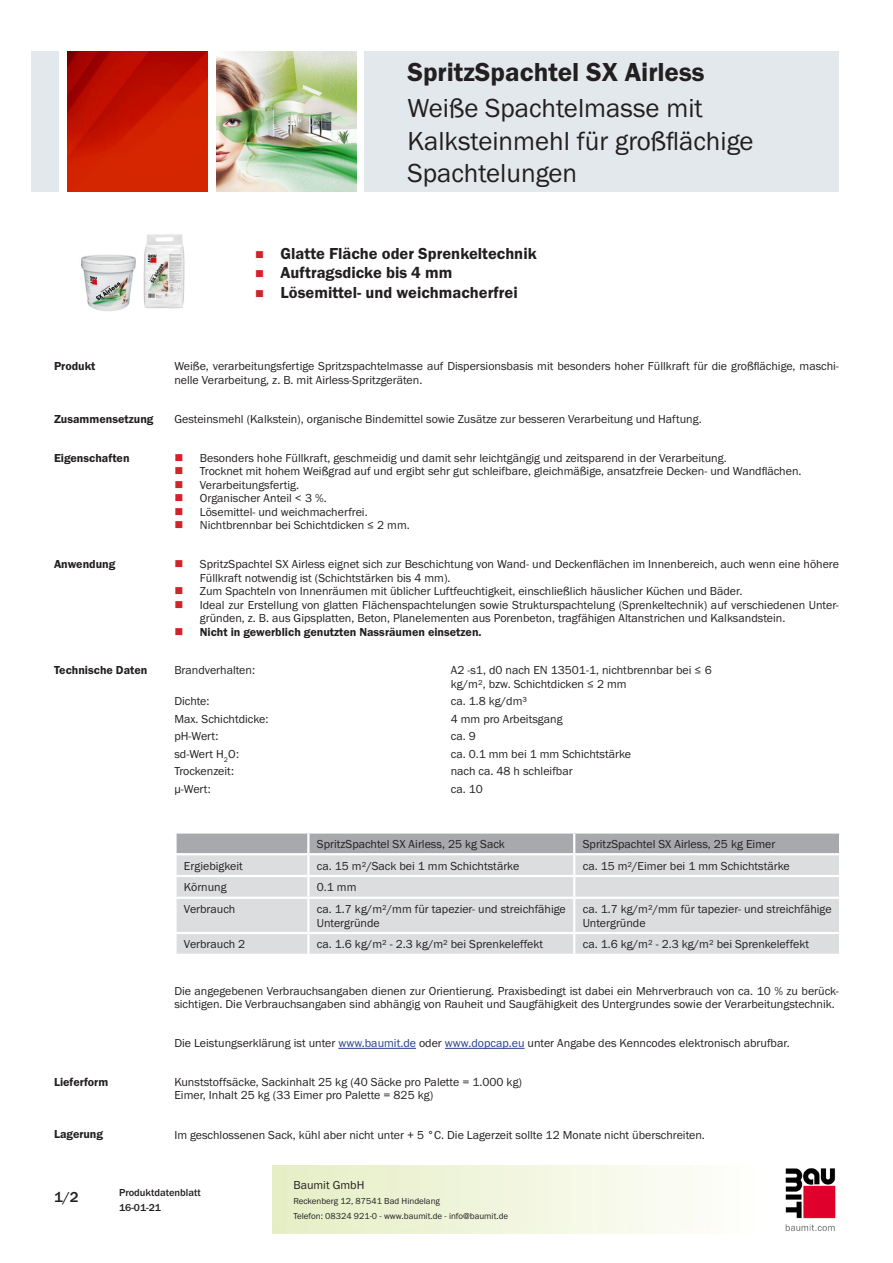
<style>
.page{position:relative;width:893px;height:1263px;background:#fff}
.page>*{position:absolute;margin:0;border:0;box-sizing:border-box;transform-origin:0 0}
.PDS_Produktname_Land{font:27px/32.4px "BM Franklin Gothic URW Boo";color:#231f20}
.PDS_Produktname{font:27px "BM Franklin Gothic URW Dem";color:#231f20}
.t1{font:16.5px "BM Franklin Gothic URW Dem";color:#231f20}
.t2{font:500 15px "BM Franklin Gothic URW";color:#231f20}
.PDS_Standard{font:12px/13.5px "BM Franklin Gothic URW Boo";color:#231f20}
.PDS_Standard_linksbü{font:12px/13.5px "BM Franklin Gothic URW Boo";color:#231f20}
.PDS_Header{font:12px "BM Franklin Gothic URW Dem";color:#231f20}
.t3{font:500 10.5px/15px "BM Franklin Gothic URW";color:#231f20}
.t4{font:9px/15px "BM Franklin Gothic URW Boo";color:#231f20}
.s1{color:#253f8e}
</style>
<div class="page">
<img style="left:785px;top:1168px;width:51px;height:63px">
<div style="left:32px;top:51px;width:27px;height:140px;background:#e2e8eb"></div>
<img style="left:68px;top:52px;width:140px;height:139px">
<img style="left:216px;top:51px;width:141px;height:140px">
<div style="left:365px;top:51px;width:474px;height:140px;background:#e2e8eb"></div>
<img style="left:81px;top:234px;width:104px;height:77px">
<div style="left:177px;top:833px;width:662px;height:20px;background:#a8a9ad"></div>
<div style="left:177px;top:855px;width:662px;height:99px;background:#dcdddf"></div>
<hr style="left:307px;top:833px;width:2px;height:20px;background:#fff">
<hr style="left:573px;top:833px;width:2px;height:20px;background:#fff">
<hr style="left:307px;top:855px;width:2px;height:20px;background:#fff">
<hr style="left:573px;top:855px;width:2px;height:20px;background:#fff">
<hr style="left:174px;top:875px;width:134px;height:2px;background:#fff">
<hr style="left:308px;top:875px;width:266px;height:2px;background:#fff">
<hr style="left:307px;top:877px;width:2px;height:20px;background:#fff">
<hr style="left:574px;top:875px;width:267px;height:2px;background:#fff">
<hr style="left:573px;top:877px;width:2px;height:20px;background:#fff">
<hr style="left:174px;top:897px;width:134px;height:2px;background:#fff">
<hr style="left:308px;top:897px;width:266px;height:2px;background:#fff">
<hr style="left:307px;top:899px;width:2px;height:33px;background:#fff">
<hr style="left:574px;top:897px;width:267px;height:2px;background:#fff">
<hr style="left:573px;top:899px;width:2px;height:33px;background:#fff">
<hr style="left:174px;top:932px;width:134px;height:2px;background:#fff">
<hr style="left:308px;top:932px;width:266px;height:2px;background:#fff">
<hr style="left:307px;top:934px;width:2px;height:20px;background:#fff">
<hr style="left:574px;top:932px;width:267px;height:2px;background:#fff">
<hr style="left:573px;top:934px;width:2px;height:20px;background:#fff">
<hr style="left:338px;top:1048px;width:78px;height:1px;background:#253f8e">
<hr style="left:445px;top:1048px;width:80px;height:1px;background:#253f8e">
<p class="PDS_Produktname" style="left:407px;top:55px;width:299px">SpritzSpachtel SX Airless</p>
<p class="PDS_Produktname_Land" style="left:407px;top:92px;width:348px">Weiße Spachtelmasse mit<br>Kalksteinmehl für großflächige<br>Spachtelungen</p>
<p class="t1" style="left:281px;top:243px;width:258px">Glatte Fläche oder Sprenkeltechnik</p>
<p class="t1" style="left:281px;top:263px;width:173px">Auftragsdicke bis 4 mm</p>
<p class="t1" style="left:281px;top:282px;width:239px">Lösemittel- und weichmacherfrei</p>
<p class="PDS_Header" style="left:54px;top:359px;width:43px">Produkt</p>
<p class="PDS_Standard" style="left:174px;top:360px;width:666px">Weiße, verarbeitungsfertige Spritzspachtelmasse auf Dispersionsbasis mit besonders hoher Füllkraft für die großflächige, maschi&shy;nelle Verarbeitung, z. B. mit Airless-Spritzgeräten.</p>
<p class="PDS_Header" style="left:54px;top:411px;width:101px">Zusammensetzung</p>
<p class="PDS_Standard" style="left:174px;top:412px;width:529px">Gesteinsmehl (Kalkstein), organische Bindemittel sowie Zusätze zur besseren Verarbeitung und Haftung.</p>
<p class="PDS_Header" style="left:54px;top:450px;width:77px">Eigenschaften</p>
<p class="PDS_Standard" style="left:200px;top:451px;width:528px">Besonders hohe Füllkraft, geschmeidig und damit sehr leichtgängig und zeitsparend in der Verarbeitung.</p>
<p class="PDS_Standard" style="left:200px;top:465px;width:603px">Trocknet mit hohem Weißgrad auf und ergibt sehr gut schleifbare, gleichmäßige, ansatzfreie Decken- und Wandflächen.</p>
<p class="PDS_Standard" style="left:200px;top:478px;width:101px">Verarbeitungsfertig.</p>
<p class="PDS_Standard" style="left:200px;top:492px;width:128px">Organischer Anteil &lt; 3 %.</p>
<p class="PDS_Standard" style="left:200px;top:505px;width:169px">Lösemittel- und weichmacherfrei.</p>
<p class="PDS_Standard" style="left:200px;top:519px;width:211px">Nichtbrennbar bei Schichtdicken ≤ 2 mm.</p>
<p class="PDS_Header" style="left:54px;top:557px;width:63px">Anwendung</p>
<p class="PDS_Standard" style="left:200px;top:557px;width:641px">SpritzSpachtel SX Airless eignet sich zur Beschichtung von Wand- und Deckenflächen im Innenbereich, auch wenn eine höhere<br>Füllkraft notwendig ist (Schichtstärken bis 4 mm).</p>
<p class="PDS_Standard" style="left:200px;top:584px;width:544px">Zum Spachteln von Innenräumen mit üblicher Luftfeuchtigkeit, einschließlich häuslicher Küchen und Bäder.</p>
<p class="PDS_Standard" style="left:200px;top:598px;width:641px">Ideal zur Erstellung von glatten Flächenspachtelungen sowie Strukturspachtelung (Sprenkeltechnik) auf verschiedenen Unter&shy;gründen, z. B. aus Gipsplatten, Beton, Planelementen aus Porenbeton, tragfähigen Altanstrichen und Kalksandstein.</p>
<p class="PDS_Header" style="left:200px;top:624px;width:283px">Nicht in gewerblich genutzten Nassräumen einsetzen.</p>
<p class="PDS_Header" style="left:54px;top:663px;width:95px">Technische Daten</p>
<p class="PDS_Standard_linksbü" style="left:174px;top:664px;width:82px">Brandverhalten:</p>
<p class="PDS_Standard_linksbü" style="left:451px;top:664px;width:262px">A2 -s1, d0 nach EN 13501-1, nichtbrennbar bei ≤ 6 kg/m², bzw. Schichtdicken ≤ 2 mm</p>
<p class="PDS_Standard_linksbü" style="left:174px;top:695px;width:37px">Dichte:</p>
<p class="PDS_Standard_linksbü" style="left:451px;top:695px;width:78px">ca. 1.8 kg/dm³</p>
<p class="PDS_Standard_linksbü" style="left:174px;top:712px;width:96px">Max. Schichtdicke:</p>
<p class="PDS_Standard_linksbü" style="left:451px;top:712px;width:113px">4 mm pro Arbeitsgang</p>
<p class="PDS_Standard_linksbü" style="left:174px;top:730px;width:46px">pH-Wert:</p>
<p class="PDS_Standard_linksbü" style="left:451px;top:730px;width:26px">ca. 9</p>
<p class="PDS_Standard_linksbü" style="left:174px;top:747px;width:66px">sd-Wert H<sub>2</sub>O:</p>
<p class="PDS_Standard_linksbü" style="left:451px;top:747px;width:182px">ca. 0.1 mm bei 1 mm Schichtstärke</p>
<p class="PDS_Standard_linksbü" style="left:174px;top:765px;width:61px">Trockenzeit:</p>
<p class="PDS_Standard_linksbü" style="left:451px;top:765px;width:123px">nach ca. 48 h schleifbar</p>
<p class="PDS_Standard_linksbü" style="left:174px;top:782px;width:38px">μ-Wert:</p>
<p class="PDS_Standard_linksbü" style="left:451px;top:782px;width:34px">ca. 10</p>
<p class="PDS_Standard_linksbü" style="left:317px;top:837px;width:189px">SpritzSpachtel SX Airless, 25 kg Sack</p>
<p class="PDS_Standard_linksbü" style="left:583px;top:837px;width:194px">SpritzSpachtel SX Airless, 25 kg Eimer</p>
<p class="PDS_Standard_linksbü" style="left:184px;top:859px;width:60px">Ergiebigkeit</p>
<p class="PDS_Standard_linksbü" style="left:317px;top:859px;width:204px">ca. 15 m²/Sack bei 1 mm Schichtstärke</p>
<p class="PDS_Standard_linksbü" style="left:583px;top:859px;width:208px">ca. 15 m²/Eimer bei 1 mm Schichtstärke</p>
<p class="PDS_Standard_linksbü" style="left:184px;top:881px;width:44px">Körnung</p>
<p class="PDS_Standard_linksbü" style="left:317px;top:881px;width:41px">0.1 mm</p>
<p class="PDS_Standard_linksbü" style="left:184px;top:902px;width:53px">Verbrauch</p>
<p class="PDS_Standard_linksbü" style="left:317px;top:902px;width:250px">ca. 1.7 kg/m²/mm für tapezier- und streichfähige<br>Untergründe</p>
<p class="PDS_Standard_linksbü" style="left:583px;top:902px;width:250px">ca. 1.7 kg/m²/mm für tapezier- und streichfähige<br>Untergründe</p>
<p class="PDS_Standard_linksbü" style="left:184px;top:938px;width:63px">Verbrauch 2</p>
<p class="PDS_Standard_linksbü" style="left:317px;top:938px;width:228px">ca. 1.6 kg/m² - 2.3 kg/m² bei Sprenkeleffekt</p>
<p class="PDS_Standard_linksbü" style="left:583px;top:938px;width:228px">ca. 1.6 kg/m² - 2.3 kg/m² bei Sprenkeleffekt</p>
<p class="PDS_Standard" style="left:174px;top:984px;width:666px">Die angegebenen Verbrauchsangaben dienen zur Orientierung. Praxisbedingt ist dabei ein Mehrverbrauch von ca. 10 % zu berück&shy;sichtigen. Die Verbrauchsangaben sind abhängig von Rauheit und Saugfähigkeit des Untergrundes sowie der Verarbeitungstechnik.</p>
<p class="PDS_Standard" style="left:174px;top:1036px;width:617px">Die Leistungserklärung ist unter <span class="s1">www.baumit.de</span> oder <span class="s1">www.dopcap.eu</span> unter Angabe des Kenncodes elektronisch abrufbar.</p>
<p class="PDS_Header" style="left:54px;top:1074px;width:56px">Lieferform</p>
<p class="PDS_Standard" style="left:174px;top:1075px;width:349px">Kunststoffsäcke, Sackinhalt 25 kg (40 Säcke pro Palette = 1.000 kg)</p>
<p class="PDS_Standard" style="left:174px;top:1089px;width:260px">Eimer, Inhalt 25 kg (33 Eimer pro Palette = 825 kg)</p>
<p class="PDS_Header" style="left:54px;top:1127px;width:51px">Lagerung</p>
<p class="PDS_Standard" style="left:174px;top:1128px;width:532px">Im geschlossenen Sack, kühl aber nicht unter + 5 °C. Die Lagerzeit sollte 12 Monate nicht überschreiten.</p>
<p class="t2" style="left:54px;top:1188px;width:26px">1/2</p>
<p class="t3" style="left:119px;top:1185px;width:83px">Produktdatenblatt<br>16-01-21</p>
<p class="PDS_Standard" style="left:293px;top:1178px;width:73px">Baumit GmbH</p>
<p class="t4" style="left:293px;top:1193px;width:216px">Reckenberg 12, 87541 Bad Hindelang<br>Telefon: 08324 921-0 - www.baumit.de - info@baumit.de</p>
</div>
